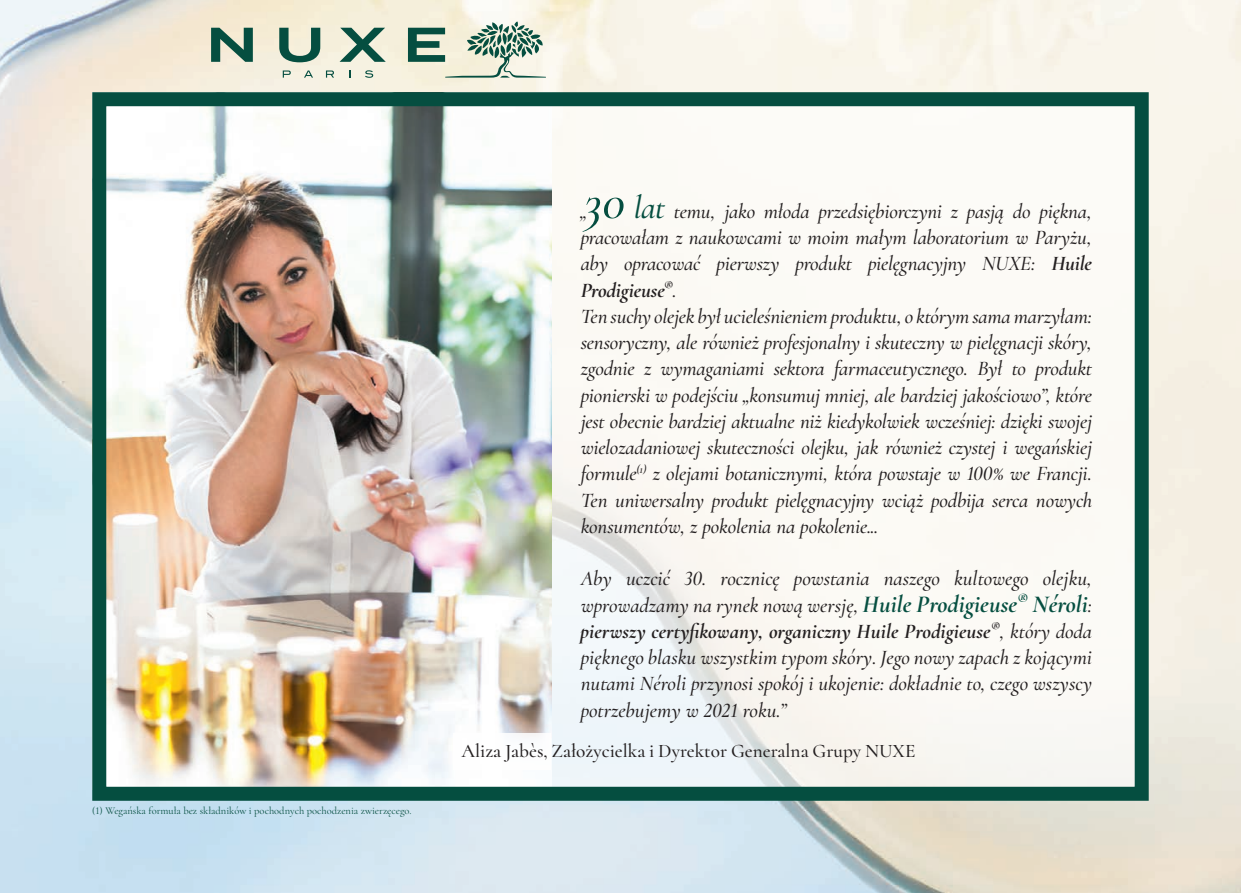
<style>
.page{position:relative;width:1241px;height:893px;background:#fff}
.page>*{position:absolute;margin:0;border:0;box-sizing:border-box;transform-origin:0 0}
.t1{font:italic 500 21px/26.2px "Cormorant";letter-spacing:-.01em;color:#231f20}
.t2{font:500 19.25px "Cormorant";color:#231f20}
.t3{font:10.5px "Cormorant";color:#054e40}
.s1{font-size:50.75px;color:#054e40}
.s2{font-size:33.25px;color:#054e40}
.s3{font-weight:700}
.s4{font-weight:700;font-size:24.5px;color:#054e40}
</style>
<div class="page">
<img style="left:0;top:0;width:1240px;height:893px">
<div style="left:99px;top:99px;width:1042px;height:695px;background:linear-gradient(to bottom,#fefcf6,#f5f5f2)"></div>
<svg style="left:211px;top:28px;width:42px;height:34px"></svg>
<svg style="left:279px;top:28px;width:41px;height:34px"></svg>
<svg style="left:339px;top:28px;width:47px;height:34px;background:#8eab9a"></svg>
<svg style="left:283px;top:70px;width:8px;height:8px"></svg>
<svg style="left:304px;top:70px;width:9px;height:8px"></svg>
<svg style="left:326px;top:70px;width:8px;height:8px"></svg>
<svg style="left:365px;top:70px;width:8px;height:8px"></svg>
<svg style="left:408px;top:21px;width:138px;height:57px;background:#b5c5b3"></svg>
<img style="left:107px;top:107px;width:444px;height:679px">
<div style="left:453px;top:734px;width:98px;height:36px;background:#fff"></div>
<div style="left:92px;top:92px;width:1056px;height:709px;border:14px solid #054e40"></div>
<p class="t3" style="left:92px;top:804px;width:321px">(1) Wegańska formuła bez składników i pochodnych pochodzenia zwierzęcego.</p>
<p class="t1" style="left:580px;top:198px;width:513px">„<span class="s1">30</span> <span class="s2">lat</span> temu, jako młoda przedsiębiorczyni z pasją do piękna, pracowałam z naukowcami w moim małym laboratorium w Paryżu, aby opracować pierwszy produkt pielęgnacyjny NUXE: <span class="s3">Huile Prodigieuse</span><sup>®</sup>.<br>Ten suchy olejek był ucieleśnieniem produktu, o którym sama marzyłam: sensoryczny, ale również profesjonalny i skuteczny w pielęgnacji skóry, zgodnie z wymaganiami sektora farmaceutycznego. Był to produkt pionierski w podejściu „konsumuj mniej, ale bardziej jakościowo”, które jest obecnie bardziej aktualne niż kiedykolwiek wcześniej: dzięki swojej wielozadaniowej skuteczności olejku, jak również czystej i wegańskiej formule<sup>(1)</sup> z olejami botanicznymi, która powstaje w 100% we Francji.<br>Ten uniwersalny produkt pielęgnacyjny wciąż podbija serca nowych konsumentów, z pokolenia na pokolenie...</p>
<p class="t1" style="left:580px;top:566px;width:513px;text-align:justify">Aby uczcić 30. rocznicę powstania naszego kultowego olejku, wprowadzamy na rynek nową wersję, <span class="s4">Huile Prodigieuse</span><sup>®</sup> <span class="s4">Néroli</span>: <span class="s3">pierwszy certyfikowany, organiczny Huile Prodigieuse</span><sup>®</sup>, który doda pięknego blasku wszystkim typom skóry. Jego nowy zapach z kojącymi nutami Néroli przynosi spokój i ukojenie: dokładnie to, czego wszyscy potrzebujemy w 2021 roku.”</p>
<p class="t2" style="left:461px;top:739px;width:455px">Aliza Jabès, Założycielka i Dyrektor Generalna Grupy NUXE</p>
</div>
